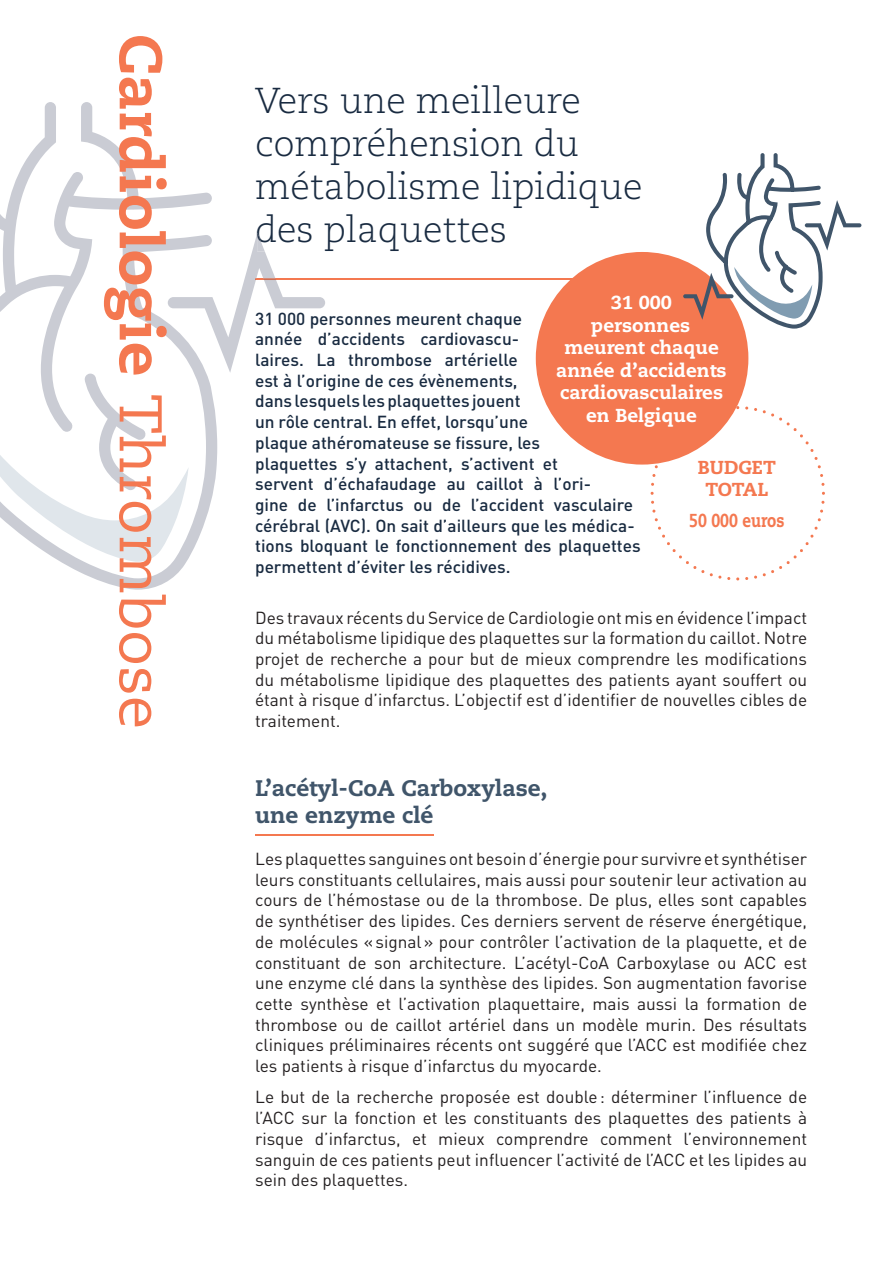
<style>
.page{position:relative;width:893px;height:1263px;background:#fff}
.page>*{position:absolute;margin:0;border:0;box-sizing:border-box;transform-origin:0 0}
.t1{font:800 60px "Caecilia LT Std";color:#f47850}
.t2{font:300 36px/43.2px "Caecilia LT Std";color:#192b41}
.t3{font:300 36px "Caecilia LT Std";color:#223349}
.t4{font:800 22.5px/27px "Caecilia LT Std";color:#40556a}
.t5{font:800 18.75px/22.5px "Caecilia LT Std";color:#fff;text-align:center}
.t6{font:800 18.75px/22.5px "Caecilia LT Std";color:#f47850;text-align:center}
.t7{font:800 18.75px "Caecilia LT Std";color:#f47850;scale:.8 1}
.t8{font:17.25px/20.7px "DIN";color:#231f20;text-align:justify}
.t9{font:500 17.25px/20.7px "DIN";color:#192b41}
.s1{font-weight:400}
</style>
<div class="page">
<svg style="left:651px;top:406px;width:174px;height:174px"></svg>
<hr style="left:255px;top:279px;width:553px;height:1px;background:#f47850">
<hr style="left:255px;top:834px;width:178px;height:2px;background:#f47850">
<div style="left:536px;top:252px;width:212px;height:213px;background:#f47850;border-radius:50%"></div>
<svg style="left:683px;top:153px;width:178px;height:176px"></svg>
<svg style="left:0;top:102px;width:275px;height:488px"></svg>
<svg style="left:257px;top:233px;width:8px;height:18px"></svg>
<svg style="left:255px;top:279px;width:70px;height:29px"></svg>
<svg style="left:0;top:314px;width:189px;height:248px"></svg>
<h1 class="t1" style="left:178px;top:34px;width:697px;rotate:90deg">Cardiologie <span class="s1">Thrombose</span></h1>
<h2 class="t2" style="left:255px;top:80px;width:389px">Vers une meilleure compréhension du métabolisme lipidique</h2>
<h2 class="t3" style="left:255px;top:210px;width:253px">des plaquettes</h2>
<p class="t5" style="left:556px;top:291px;width:172px">31 000<br>personnes meurent chaque année d’accidents cardiovasculaires en Belgique</p>
<p class="t9" style="left:255px;top:307px;width:387px">31 000 personnes meurent chaque<br>année d’accidents cardiovascu-<br>laires. La thrombose artérielle<br>est à l’origine de ces évènements,<br>dans lesquels les plaquettes jouent<br>un rôle central. En effet, lorsqu’une<br>plaque athéromateuse se fissure, les<br>plaquettes s’y attachent, s’activent et<br>servent d’échafaudage au caillot à l’ori-<br>gine de l’infarctus ou de l’accident vasculaire cérébral (AVC). On sait d’ailleurs que les médica&shy;tions bloquant le fonctionnement des plaquettes permettent d’éviter les récidives.</p>
<p class="t8" style="left:255px;top:607px;width:554px">Des travaux récents du Service de Cardiologie ont mis en évidence l’impact du métabolisme lipidique des plaquettes sur la formation du caillot. Notre projet de recherche a pour but de mieux comprendre les modifications du métabolisme lipidique des plaquettes des patients ayant souffert ou étant à risque d’infarctus. L’objectif est d’identifier de nouvelles cibles de traitement.</p>
<p class="t6" style="left:698px;top:456px;width:80px">BUDGET<br>TOTAL</p>
<p class="t7" style="left:689px;top:509px;width:121px">50 000 euros</p>
<h3 class="t4" style="left:255px;top:775px;width:294px">L’acétyl-CoA Carboxylase, une enzyme clé</h3>
<p class="t8" style="left:255px;top:848px;width:554px">Les plaquettes sanguines ont besoin d’énergie pour survivre et synthétiser leurs constituants cellulaires, mais aussi pour soutenir leur activation au cours de l’hémostase ou de la thrombose. De plus, elles sont capables de synthétiser des lipides. Ces derniers servent de réserve énergétique, de molécules « signal » pour contrôler l’activation de la plaquette, et de constituant de son architecture. L’acétyl-CoA Carboxylase ou ACC est une enzyme clé dans la synthèse des lipides. Son augmentation favorise cette synthèse et l’activation plaquettaire, mais aussi la formation de thrombose ou de caillot artériel dans un modèle murin. Des résultats cliniques préliminaires récents ont suggéré que l’ACC est modifiée chez les patients à risque d’infarctus du myocarde.</p>
<p class="t8" style="left:255px;top:1086px;width:554px">Le but de la recherche proposée est double : déterminer l’influence de l’ACC sur la fonction et les constituants des plaquettes des patients à risque d’infarctus, et mieux comprendre comment l’environnement sanguin de ces patients peut influencer l’activité de l’ACC et les lipides au sein des plaquettes.</p>
</div>
